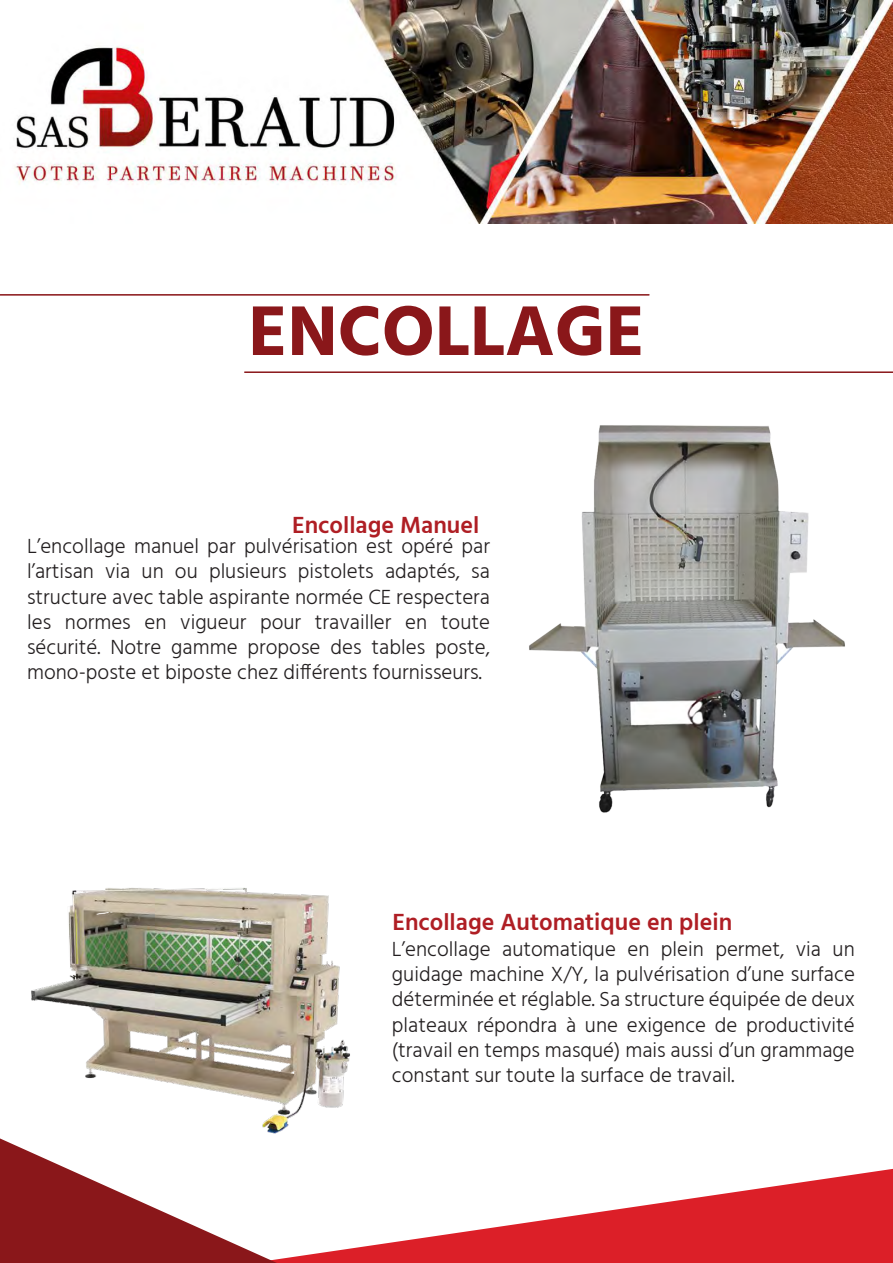
<style>
.page{position:relative;width:893px;height:1263px;background:#fff}
.page>*{position:absolute;margin:0;border:0;box-sizing:border-box;transform-origin:0 0}
.t1{font:700 72px "Hind";color:#8a171a}
.t2{font:600 24px "Hind";color:#af1e24}
.t3{font:300 21px/25.2px "Hind";color:#231f20;text-align:justify}
</style>
<div class="page">
<img style="left:15px;top:0;width:878px;height:223px">
<hr style="left:0;top:294px;width:649px;height:2px;background:#8a171a">
<hr style="left:244px;top:371px;width:649px;height:2px;background:#8a171a">
<img style="left:529px;top:425px;width:316px;height:388px">
<img style="left:31px;top:888px;width:319px;height:246px">
<svg style="left:277px;top:1169px;width:616px;height:94px;fill:#dc1f28"></svg>
<svg style="left:0;top:1138px;width:277px;height:125px"></svg>
<h1 class="t1" style="left:248px;top:288px;width:398px">ENCOLLAGE</h1>
<p class="t2" style="left:292px;top:508px;width:189px">Encollage Manuel</p>
<p class="t3" style="left:27px;top:535px;width:464px">L’encollage manuel par pulvérisation est opéré par l’artisan via un ou plusieurs pistolets adaptés, sa structure avec table aspirante normée CE respectera les normes en vigueur pour travailler en toute sécurité. Notre gamme propose des tables poste, mono-poste et biposte chez différents fournisseurs.</p>
<p class="t2" style="left:392px;top:905px;width:341px">Encollage Automatique en plein</p>
<p class="t3" style="left:392px;top:937px;width:464px">L’encollage automatique en plein permet, via un guidage machine X/Y, la pulvérisation d’une surface déterminée et réglable. Sa structure équipée de deux plateaux répondra à une exigence de productivité (travail en temps masqué) mais aussi d’un grammage constant sur toute la surface de travail.</p>
</div>
